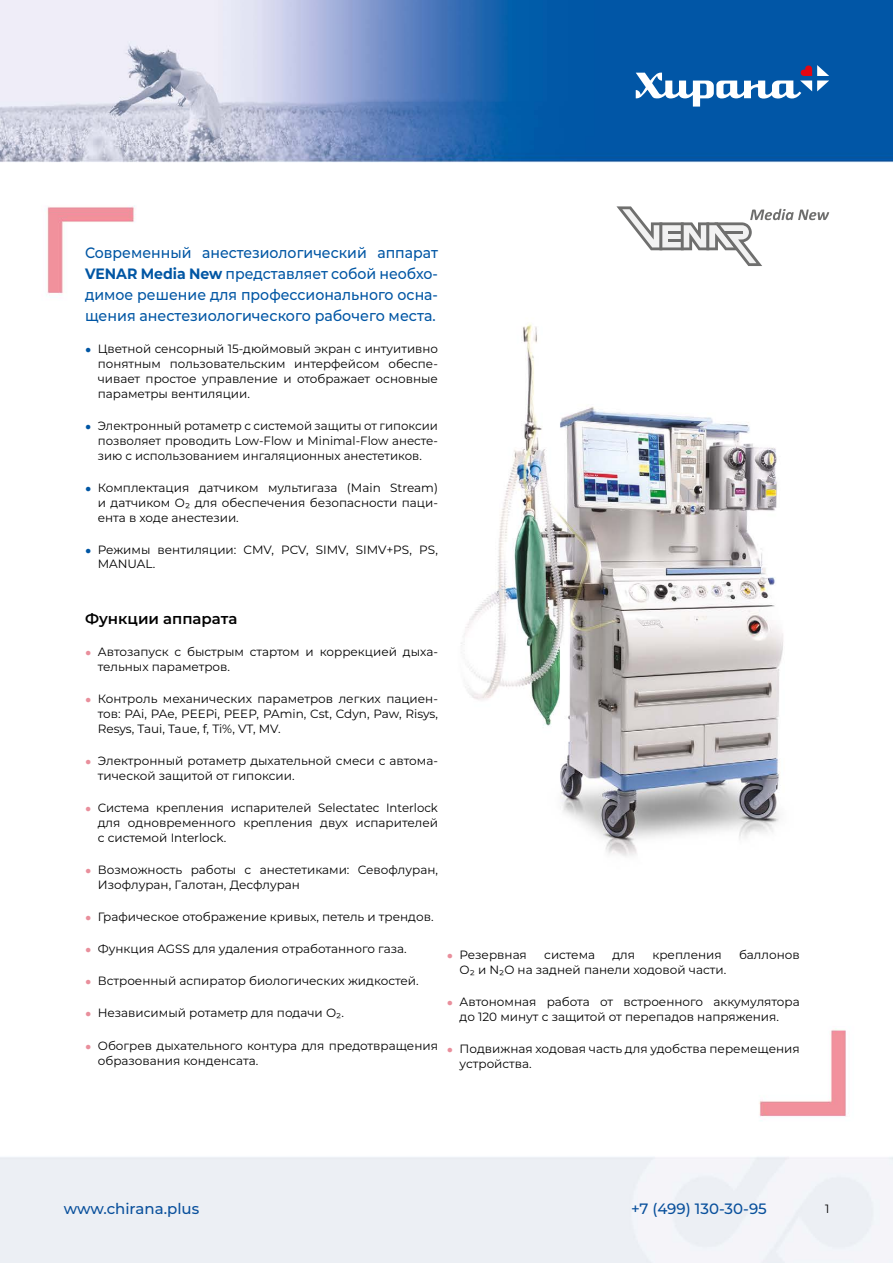
<style>
.page{position:relative;width:893px;height:1263px;background:#fff}
.page>*{position:absolute;margin:0;border:0;box-sizing:border-box;transform-origin:0 0}
.t1{font:500 15px/21px "Montserrat";color:#0056a4;text-align:justify;scale:.94 1}
.t2{font:500 15px "Montserrat";color:#09509c}
.t3{font:600 15px "Montserrat";color:#000}
.t4{font:12px/15px "Montserrat";color:#000}
.s1{font-weight:700}
.s2{font-family:"Arial";font-size:10.5px;color:#0056a4}
.s3{font-family:"Arial";font-size:10.5px;color:#e98f9c}
</style>
<div class="page">
<img style="left:0;top:0;width:893px;height:1263px">
<svg style="left:636px;top:65px;width:193px;height:42px"></svg>
<svg style="left:616px;top:206px;width:213px;height:60px"></svg>
<p class="t1" style="left:85px;top:241px;width:377px">Современный анестезиологический аппарат <span class="s1">VENAR Media New</span> представляет собой необхо&shy;димое решение для профессионального осна&shy;щения анестезиологического рабочего места.</p>
<p class="t4" style="left:98px;top:340px;width:342px;text-align:justify;text-indent:-13px"><span class="s2">●</span> Цветной сенсорный 15-дюймовый экран с интуитивно понятным пользовательским интерфейсом обеспе&shy;чивает простое управление и отображает основные параметры вентиляции.</p>
<p class="t4" style="left:98px;top:417px;width:342px;text-align:justify;text-indent:-13px"><span class="s2">●</span> Электронный ротаметр с системой защиты от гипоксии позволяет проводить Low-Flow и Minimal-Flow анесте&shy;зию с использованием ингаляционных анестетиков.</p>
<p class="t4" style="left:98px;top:479px;width:342px;text-align:justify;text-indent:-13px"><span class="s2">●</span> Комплектация датчиком мультигаза (Main Stream) и датчиком O2 для обеспечения безопасности паци&shy;ента в ходе анестезии.</p>
<p class="t4" style="left:98px;top:542px;width:342px;line-height:14.4px;text-indent:-13px"><span class="s2">●</span> Режимы вентиляции: CMV, PCV, SIMV, SIMV+PS, PS,<br>MANUAL.</p>
<p class="t3" style="left:85px;top:608px;width:154px">Функции аппарата</p>
<p class="t4" style="left:98px;top:644px;width:342px;text-indent:-13px"><span class="s3">●</span> Автозапуск с быстрым стартом и коррекцией дыха&shy;тельных параметров.</p>
<p class="t4" style="left:98px;top:691px;width:342px;text-align:justify;text-indent:-13px"><span class="s3">●</span> Контроль механических параметров легких пациен&shy;тов: PAi, PAe, PEEPi, PEEP, PAmin, Cst, Cdyn, Paw, Risys, Resys, Taui, Taue, f, Ti%, VT, MV.</p>
<p class="t4" style="left:98px;top:753px;width:342px;text-indent:-13px"><span class="s3">●</span> Электронный ротаметр дыхательной смеси с автома&shy;тической защитой от гипоксии.</p>
<p class="t4" style="left:98px;top:800px;width:342px;text-align:justify;text-indent:-13px"><span class="s3">●</span> Система крепления испарителей Selectatec Interlock для одновременного крепления двух испарителей с системой Interlock.</p>
<p class="t4" style="left:98px;top:862px;width:342px;text-indent:-13px"><span class="s3">●</span> Возможность работы с анестетиками: Севофлуран,<br>Изофлуран, Галотан, Десфлуран</p>
<p class="t4" style="left:85px;top:909px;width:350px"><span class="s3">●</span> Графическое отображение кривых, петель и трендов.</p>
<p class="t4" style="left:85px;top:941px;width:323px"><span class="s3">●</span> Функция AGSS для удаления отработанного газа.</p>
<p class="t4" style="left:85px;top:973px;width:335px"><span class="s3">●</span> Встроенный аспиратор биологических жидкостей.</p>
<p class="t4" style="left:85px;top:1005px;width:260px"><span class="s3">●</span> Независимый ротаметр для подачи О2.</p>
<p class="t4" style="left:98px;top:1037px;width:342px;text-indent:-13px"><span class="s3">●</span> Обогрев дыхательного контура для предотвращения образования конденсата.</p>
<p class="t4" style="left:447px;top:946px;width:82px"><span class="s3">●</span> Резервная</p>
<p class="t4" style="left:544px;top:946px;width:52px">система</p>
<p class="t4" style="left:612px;top:946px;width:24px">для</p>
<p class="t4" style="left:652px;top:946px;width:71px">крепления</p>
<p class="t4" style="left:739px;top:946px;width:62px">баллонов</p>
<p class="t4" style="left:460px;top:961px;width:268px">О2 и N2O на задней панели ходовой части.</p>
<p class="t4" style="left:460px;top:993px;width:342px;text-indent:-13px"><span class="s3">●</span> Автономная работа от встроенного аккумулятора до 120 минут с защитой от перепадов напряжения.</p>
<p class="t4" style="left:460px;top:1040px;width:342px;text-indent:-13px"><span class="s3">●</span> Подвижная ходовая часть для удобства перемещения устройства.</p>
<p class="t2" style="left:64px;top:1198px;width:137px">www.chirana.plus</p>
<p class="t2" style="left:631px;top:1198px;width:137px">+7 (499) 130-30-95</p>
<p class="t4" style="left:825px;top:1201px;width:6px">1</p>
</div>
